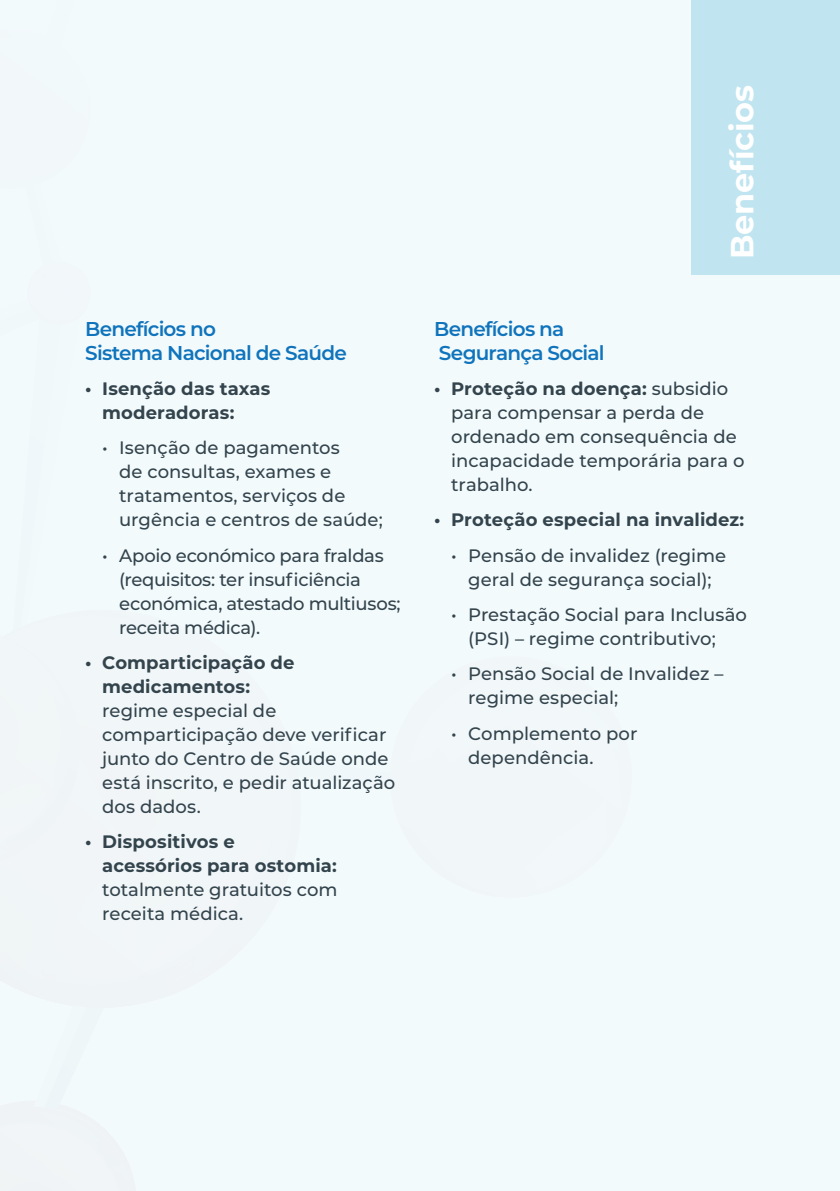
<style>
.page{position:relative;width:840px;height:1191px;background:#fff}
.page>*{position:absolute;margin:0;border:0;box-sizing:border-box;transform-origin:0 0}
.Titulo_1{font:700 32px "Montserrat";letter-spacing:-.005em;color:#fff}
.Subtitulo{font:600 20px/24px "Montserrat";letter-spacing:-.04em;color:#1074bc}
.t1{font:500 18px/24px "Montserrat";color:#33444d}
.t2{font:700 18px/24px "Montserrat";letter-spacing:.005em;color:#33444d}
.t3{font:500 18px/24px "Montserrat";letter-spacing:-.02em;color:#33444d}
.s1{font-weight:700}
.s2{font-weight:500}
</style>
<div class="page">
<div style="left:0;top:0;width:839px;height:1191px;background:#f3fafc"></div>
<div style="left:691px;top:0;width:148px;height:275px;background:#c1e5f0"></div>
<p class="Subtitulo" style="left:85px;top:315px;width:263px">Benefícios no<br>Sistema Nacional de Saúde</p>
<p class="t2" style="left:102px;top:375px;width:170px;text-indent:-17px">• Isenção das taxas moderadoras:</p>
<p class="t1" style="left:119px;top:435px;width:265px;text-indent:-17px">• Isenção de pagamentos<br>de consultas, exames e tratamentos, serviços de urgência e centros de saúde;</p>
<p class="t3" style="left:119px;top:542px;width:283px;text-indent:-17px">• Apoio económico para fraldas (requisitos: ter insuficiência económica, atestado multiusos; receita médica).</p>
<p class="t1" style="left:102px;top:650px;width:294px;text-indent:-17px"><span class="s1">• Comparticipação de medicamentos:<br></span>regime especial de comparticipação deve verificar junto do Centro de Saúde onde está inscrito, e pedir atualização dos dados.</p>
<p class="t2" style="left:102px;top:829px;width:237px;text-indent:-17px">• Dispositivos e acessórios para ostomia: <span class="s2">totalmente gratuitos com receita médica.</span></p>
<p class="Titulo_1" style="left:718px;top:259px;width:176px;rotate:-90deg">Benefícios</p>
<p class="Subtitulo" style="left:434px;top:315px;width:172px">Benefícios na<br>Segurança Social</p>
<p class="t1" style="left:451px;top:376px;width:294px;text-indent:-17px"><span class="s1">• Proteção na doença:</span> subsidio para compensar a perda de ordenado em consequência de incapacidade temporária para o trabalho.</p>
<p class="t2" style="left:434px;top:507px;width:311px">• Proteção especial na invalidez:</p>
<p class="t1" style="left:451px;top:542px;width:276px;text-align:center">• Pensão de invalidez (regime geral de segurança social);</p>
<p class="t1" style="left:468px;top:602px;width:280px;text-indent:-17px">• Prestação Social para Inclusão (PSI) – regime contributivo;</p>
<p class="t1" style="left:468px;top:661px;width:256px;text-indent:-17px">• Pensão Social de Invalidez – regime especial;</p>
<p class="t1" style="left:468px;top:720px;width:171px;text-indent:-17px">• Complemento por dependência.</p>
</div>
